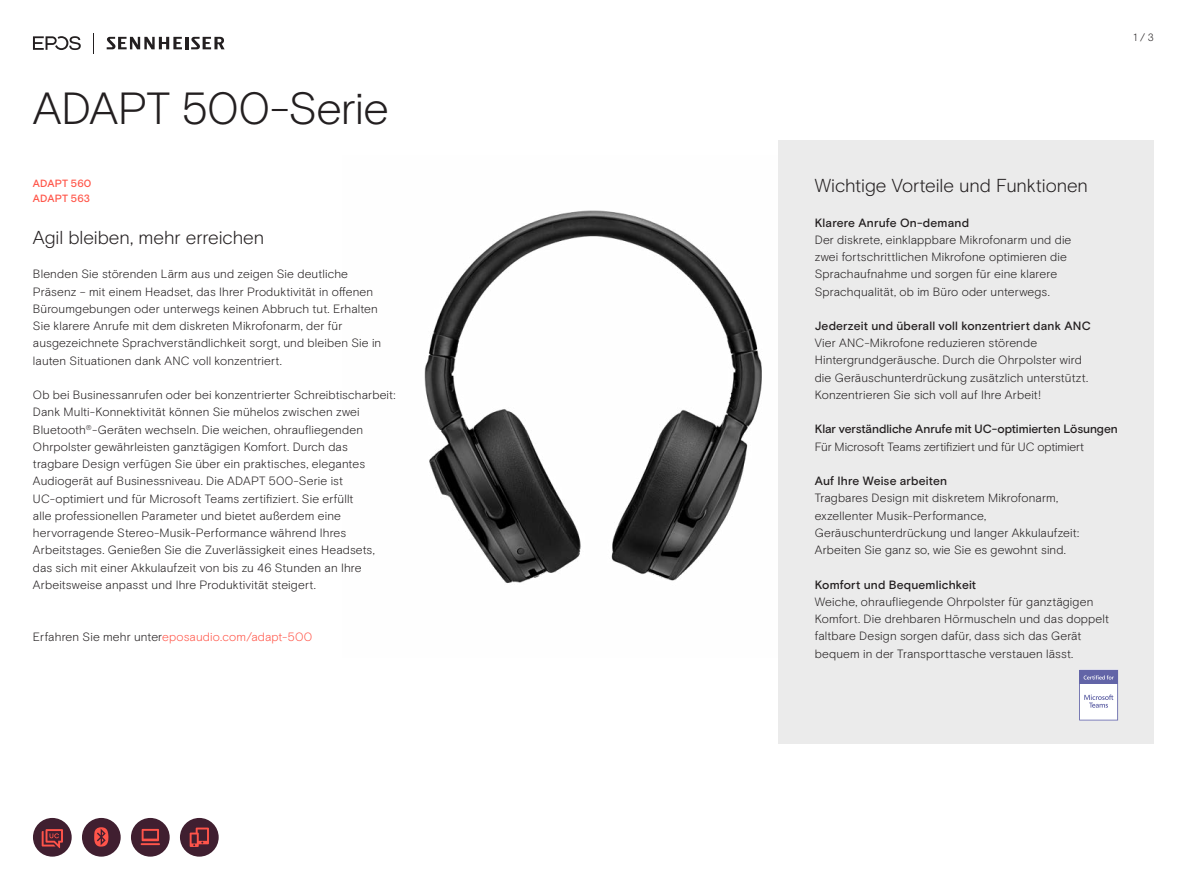
<style>
.page{position:relative;width:1187px;height:893px;background:#fff}
.page>*{position:absolute;margin:0;border:0;box-sizing:border-box;transform-origin:0 0}
.t1{font:300 45px "EPOS Basis";letter-spacing:-.02em;color:#231f20}
.t2{font:300 18.75px "EPOS Basis";letter-spacing:-.005em;color:#231f20}
.t3{font:300 12px/17.2px "EPOS Basis";letter-spacing:.01em;color:#231f20}
.t4{font:500 12px "EPOS Basis";letter-spacing:.01em;color:#231f20}
.t5{font:300 12px "EPOS Basis";letter-spacing:-.01em;color:#231f20}
.t6{font:300 12px "EPOS Basis";letter-spacing:.01em;color:#ff5549}
.t7{font:500 10.5px/15px "EPOS Basis";letter-spacing:.015em;color:#ff5549}
.t8{font:300 10.5px "EPOS Basis";color:#231f20}
.s1{color:#231f20}
</style>
<div class="page">
<img style="left:424px;top:210px;width:338px;height:373px">
<svg style="left:93px;top:33px;width:1px;height:20px"></svg>
<svg style="left:107px;top:37px;width:118px;height:12px"></svg>
<svg style="left:33px;top:36px;width:48px;height:14px"></svg>
<div style="left:778px;top:140px;width:375px;height:604px;background:#ebebeb"></div>
<div style="left:1079px;top:670px;width:38px;height:51px;background:#a8a9ce"></div>
<svg style="left:1079px;top:670px;width:38px;height:50px;background:#cacbe1"></svg>
<div style="left:33px;top:818px;width:39px;height:39px;background:#401f30;border-radius:50%"></div>
<svg style="left:42px;top:829px;width:21px;height:19px"></svg>
<div style="left:82px;top:818px;width:39px;height:39px;background:#401f30;border-radius:50%"></div>
<svg style="left:94px;top:827px;width:15px;height:20px"></svg>
<div style="left:131px;top:818px;width:39px;height:39px;background:#401f30;border-radius:50%"></div>
<svg style="left:141px;top:829px;width:19px;height:16px"></svg>
<div style="left:180px;top:818px;width:39px;height:39px;background:#401f30;border-radius:50%"></div>
<svg style="left:190px;top:828px;width:19px;height:19px"></svg>
<h1 class="t1" style="left:33px;top:82px;width:357px">ADAPT 500-Serie</h1>
<p class="t7" style="left:33px;top:176px;width:60px">ADAPT 560<br>ADAPT 563</p>
<h2 class="t2" style="left:33px;top:226px;width:233px">Agil bleiben, mehr erreichen</h2>
<p class="t3" style="left:33px;top:266px;width:350px">Blenden Sie störenden Lärm aus und zeigen Sie deutliche Präsenz – mit einem Headset, das Ihrer Produktivität in offenen Büroumgebungen oder unterwegs keinen Abbruch tut. Erhalten Sie klarere Anrufe mit dem diskreten Mikrofonarm, der für ausgezeichnete Sprachverständlichkeit sorgt, und bleiben Sie in lauten Situationen dank ANC voll konzentriert.</p>
<p class="t3" style="left:33px;top:386px;width:364px">Ob bei Businessanrufen oder bei konzentrierter Schreibtischarbeit:<br>Dank Multi-Konnektivität können Sie mühelos zwischen zwei Bluetooth<sup>®</sup>-Geräten wechseln. Die weichen, ohraufliegenden Ohrpolster gewährleisten ganztägigen Komfort. Durch das tragbare Design verfügen Sie über ein praktisches, elegantes Audiogerät auf Businessniveau. Die ADAPT 500-Serie ist UC-optimiert und für Microsoft Teams zertifiziert. Sie erfüllt<br>alle professionellen Parameter und bietet außerdem eine hervorragende Stereo-Musik-Performance während Ihres Arbeitstages. Genießen Sie die Zuverlässigkeit eines Headsets, das sich mit einer Akkulaufzeit von bis zu 46 Stunden an Ihre Arbeitsweise anpasst und Ihre Produktivität steigert.</p>
<p class="t6" style="left:33px;top:629px;width:281px"><span class="s1">Erfahren Sie mehr unter</span>eposaudio.com/adapt-500</p>
<p class="t8" style="left:1133px;top:31px;width:22px">1 / 3</p>
<h2 class="t2" style="left:814px;top:174px;width:275px">Wichtige Vorteile und Funktionen</h2>
<p class="t4" style="left:814px;top:215px;width:156px">Klarere Anrufe On-demand</p>
<p class="t3" style="left:814px;top:231px;width:258px">Der diskrete, einklappbare Mikrofonarm und die zwei fortschrittlichen Mikrofone optimieren die Sprachaufnahme und sorgen für eine klarere Sprachqualität, ob im Büro oder unterwegs.</p>
<p class="t4" style="left:814px;top:319px;width:277px">Jederzeit und überall voll konzentriert dank ANC</p>
<p class="t3" style="left:814px;top:335px;width:275px">Vier ANC-Mikrofone reduzieren störende Hintergrundgeräusche. Durch die Ohrpolster wird die Geräuschunterdrückung zusätzlich unterstützt.<br>Konzentrieren Sie sich voll auf Ihre Arbeit!</p>
<p class="t4" style="left:814px;top:422px;width:304px">Klar verständliche Anrufe mit UC-optimierten Lösungen</p>
<p class="t5" style="left:814px;top:439px;width:271px">Für Microsoft Teams zertifiziert und für UC optimiert</p>
<p class="t4" style="left:814px;top:474px;width:134px">Auf Ihre Weise arbeiten</p>
<p class="t3" style="left:814px;top:490px;width:266px">Tragbares Design mit diskretem Mikrofonarm, exzellenter Musik-Performance, Geräuschunterdrückung und langer Akkulaufzeit:<br>Arbeiten Sie ganz so, wie Sie es gewohnt sind.</p>
<p class="t4" style="left:814px;top:577px;width:163px">Komfort und Bequemlichkeit</p>
<p class="t3" style="left:814px;top:593px;width:296px">Weiche, ohraufliegende Ohrpolster für ganztägigen Komfort. Die drehbaren Hörmuscheln und das doppelt faltbare Design sorgen dafür, dass sich das Gerät bequem in der Transporttasche verstauen lässt.</p>
</div>
